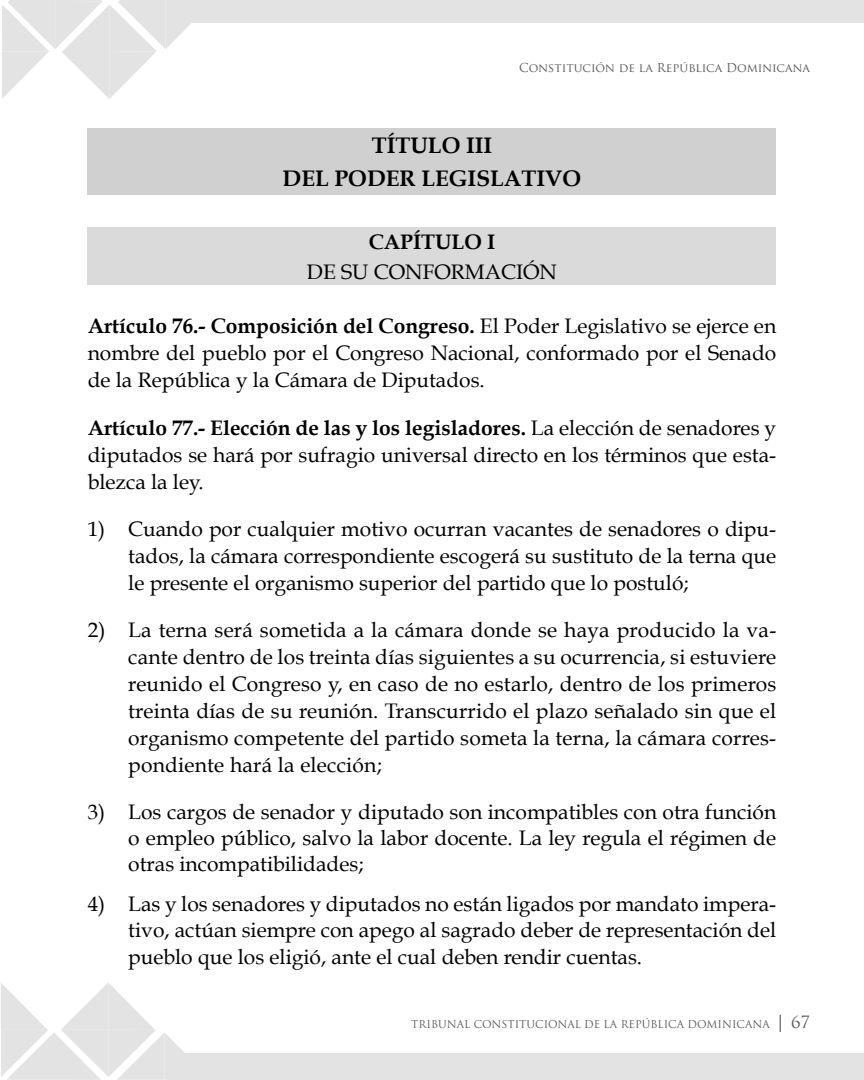
<style>
.page{position:relative;width:864px;height:1080px;background:#fff}
.page>*{position:absolute;margin:0;border:0;box-sizing:border-box;transform-origin:0 0}
.t1{font:700 22.5px/32.2px "Book Antiqua";color:#000;text-align:center}
.t2{font:21px/27px "Book Antiqua";color:#000;text-align:justify}
.t3{font:700 21px "Book Antiqua";color:#000}
.t4{font:12px "Trajan Pro";color:#575756}
.t5{font:10.5px "Trajan Pro";color:#575756}
.s1{font-weight:700}
.s2{font-family:"Book Antiqua";font-size:18px}
.s3{font-size:16.5px}
</style>
<div class="page">
<svg style="left:1px;top:983px;width:184px;height:97px"></svg>
<div style="left:168px;top:1053px;width:696px;height:27px;background:#e3e3e3"></div>
<div style="left:176px;top:0;width:688px;height:23px;background:#e3e3e3"></div>
<svg style="left:2px;top:0;width:189px;height:99px"></svg>
<div style="left:88px;top:128px;width:688px;height:66px;background:#d0d0d0"></div>
<div style="left:88px;top:227px;width:688px;height:58px;background:#dadada"></div>
<p class="t4" style="left:519px;top:60px;width:292px">Constitución de la República Dominicana</p>
<p class="t1" style="left:283px;top:130px;width:300px">TÍTULO III<br>DEL PODER LEGISLATIVO</p>
<p class="t3" style="left:369px;top:229px;width:128px">CAPÍTULO I</p>
<p class="t2" style="left:307px;top:259px;width:252px">DE SU CONFORMACIÓN</p>
<p class="t2" style="left:88px;top:313px;width:690px"><span class="s1">Artículo 76.- Composición del Congreso.</span> El Poder Legislativo se ejerce en nombre del pueblo por el Congreso Nacional, conformado por el Senado de la República y la Cámara de Diputados.</p>
<p class="t2" style="left:88px;top:414px;width:690px"><span class="s1">Artículo 77.- Elección de las y los legisladores.</span> La elección de senadores y diputados se hará por sufragio universal directo en los términos que esta&shy;blezca la ley.</p>
<p class="t2" style="left:128px;top:515px;width:650px;text-indent:-41px">1) Cuando por cualquier motivo ocurran vacantes de senadores o dipu&shy;tados, la cámara correspondiente escogerá su sustituto de la terna que le presente el organismo superior del partido que lo postuló;</p>
<p class="t2" style="left:128px;top:617px;width:650px;text-indent:-41px">2) La terna será sometida a la cámara donde se haya producido la va&shy;cante dentro de los treinta días siguientes a su ocurrencia, si estuviere reunido el Congreso y, en caso de no estarlo, dentro de los primeros treinta días de su reunión. Transcurrido el plazo señalado sin que el organismo competente del partido someta la terna, la cámara corres&shy;pondiente hará la elección;</p>
<p class="t2" style="left:128px;top:798px;width:650px;line-height:26.2px;text-indent:-41px">3) Los cargos de senador y diputado son incompatibles con otra función o empleo público, salvo la labor docente. La ley regula el régimen de otras incompatibilidades;</p>
<p class="t2" style="left:128px;top:890px;width:650px;text-indent:-41px">4) Las y los senadores y diputados no están ligados por mandato impera&shy;tivo, actúan siempre con apego al sagrado deber de representación del pueblo que los eligió, ante el cual deben rendir cuentas.</p>
<p class="t5" style="left:411px;top:1017px;width:400px">TRIBUNAL CONSTITUCIONAL DE LA REPÚBLICA DOMINICANA <span class="s2">|</span> <span class="s3">67</span></p>
</div>
